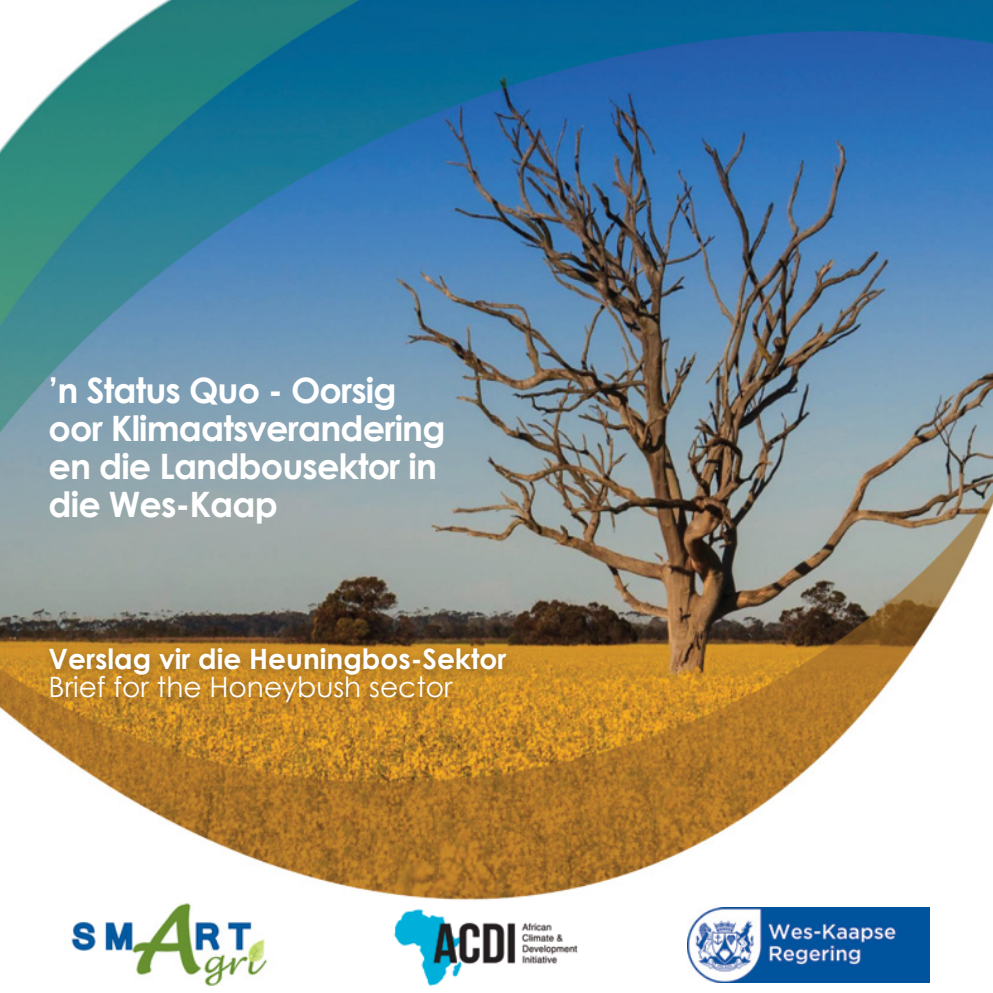
<style>
.page{position:relative;width:993px;height:993px;background:#fff}
.page>*{position:absolute;margin:0;border:0;box-sizing:border-box;transform-origin:0 0}
.t1{font:700 35px/37.8px "Century Gothic";letter-spacing:-.025em;color:#fff}
.t2{font:700 28px "Century Gothic";color:#fff}
.t3{font:28px "Century Gothic";color:#fff}
</style>
<div class="page">
<img style="left:0;top:0;width:992px;height:986px">
<img style="left:63px;top:902px;width:211px;height:83px">
<img style="left:380px;top:900px;width:211px;height:86px">
<img style="left:687px;top:906px;width:242px;height:75px">
<div style="left:41px;top:641px;width:474px;height:72px;background:#000;opacity:.27"></div>
<p class="t1" style="left:49px;top:370px;width:398px">’n Status Quo - Oorsig oor Klimaatsverandering en die Landbousektor in die Wes-Kaap</p>
<p class="t2" style="left:49px;top:637px;width:459px">Verslag vir die Heuningbos-Sektor</p>
<p class="t3" style="left:49px;top:666px;width:405px">Brief for the Honeybush sector</p>
</div>
